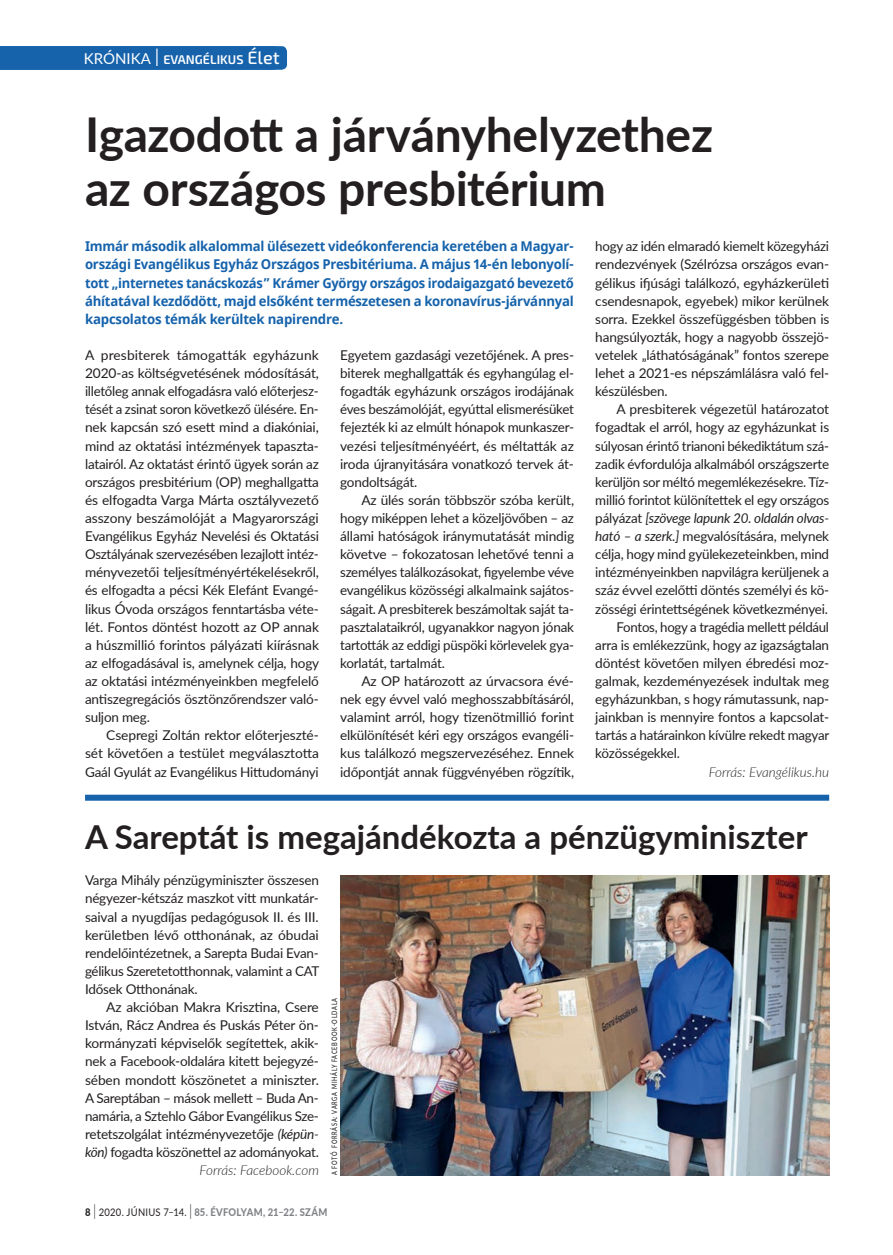
<style>
.page{position:relative;width:893px;height:1255px;background:#fff}
.page>*{position:absolute;margin:0;border:0;box-sizing:border-box;transform-origin:0 0}
.t1{font:700 48px/54.3px "Lato";letter-spacing:-.005em;color:#231f20}
.t2{font:700 33px "Lato";color:#231f20}
.t3{font:13.5px/18.1px "Lato";letter-spacing:-.015em;color:#231f20;text-align:justify}
.t4{font:700 13.5px/18.1px "Noto Sans";letter-spacing:-.015em;color:#1663ac;text-align:justify}
.t5{font:italic 13.5px "Lato";letter-spacing:-.015em;color:#231f20}
.t6{font:italic 300 13.5px "Lato";color:#231f20}
.t7{font:600 12.6px "Exo 2";color:#fff}
.t8{font:800 10.5px "Lato";letter-spacing:.025em;color:#808285;scale:.9 1}
.t9{font:500 7.5px "Lato";letter-spacing:.13em;color:#231f20;scale:.75 1}
.s1{font-family:"Lato";font-weight:400;font-size:15px}
.s2{font-weight:300;font-size:25.2px}
.s3{font-weight:500;font-size:18px}
.s4{font-style:normal}
.s5{font-style:italic}
.s6{font-weight:300;font-style:italic}
.s7{color:#231f20}
.s8{font-weight:300;font-size:21px;color:#231f20}
.s9{font-weight:400;color:#231f20}
</style>
<div class="page">
<div style="left:0;top:46px;width:287px;height:24px;background:#1663ac"></div>
<div style="left:85px;top:794px;width:744px;height:6px;background:#1663ac"></div>
<img style="left:340px;top:875px;width:489px;height:299px">
<p class="t7" style="left:85px;top:52px;width:189px"><span class="s1">XXXXXX</span> <span class="s2">I</span> EVANGÉLIKUS <span class="s3">Élet</span></p>
<p class="t7" style="left:84px;top:52px;width:197px"><span class="s1">KRÓNIKA</span> <span class="s2">I</span> EVANGÉLIKUS <span class="s3">Élet</span></p>
<h1 class="t1" style="left:85px;top:105px;width:629px">Igazodott a járványhelyzethez az országos presbitérium</h1>
<p class="t4" style="left:85px;top:238px;width:491px">Immár második alkalommal ülésezett videókonferencia keretében a Magyar&shy;országi Evangélikus Egyház Országos Presbitériuma. A május 14-én lebonyolí&shy;tott „internetes tanácskozás” Krámer György országos irodaigazgató bevezető áhítatával kezdődött, majd elsőként természetesen a koronavírus-járvánnyal kapcsolatos témák kerültek napirendre.</p>
<p class="t3" style="left:595px;top:237px;width:235px">hogy az idén elmaradó kiemelt közegyházi rendezvények (Szélrózsa országos evan&shy;gélikus ifjúsági találkozó, egyházkerületi csendesnapok, egyebek) mikor kerülnek sorra. Ezekkel összefüggésben többen is hangsúlyozták, hogy a nagyobb összejö&shy;vetelek „láthatóságának” fontos szerepe lehet a 2021-es népszámlálásra való fel&shy;készülésben.</p>
<p class="t3" style="left:617px;top:400px;width:214px">A presbiterek végezetül határozatot</p>
<p class="t3" style="left:595px;top:418px;width:235px">fogadtak el arról, hogy az egyházunkat is</p>
<p class="t3" style="left:595px;top:436px;width:235px">súlyosan érintő trianoni békediktátum szá-</p>
<p class="t3" style="left:595px;top:454px;width:235px">zadik évfordulója alkalmából országszerte</p>
<p class="t3" style="left:595px;top:472px;width:235px">kerüljön sor méltó megemlékezésekre. Tíz-</p>
<p class="t3" style="left:595px;top:490px;width:235px">millió forintot különítettek el egy országos</p>
<p class="t5" style="left:595px;top:508px;width:235px"><span class="s4">pályázat</span> [szövege lapunk 20. oldalán olvas-</p>
<p class="t3" style="left:595px;top:526px;width:235px"><span class="s5">ható – a szerk.]</span> megvalósítására, melynek</p>
<p class="t3" style="left:595px;top:544px;width:235px">célja, hogy mind gyülekezeteinkben, mind</p>
<p class="t3" style="left:595px;top:562px;width:235px">intézményeinkben napvilágra kerüljenek a</p>
<p class="t3" style="left:595px;top:581px;width:235px">száz évvel ezelőtti döntés személyi és kö-</p>
<p class="t3" style="left:595px;top:599px;width:234px">zösségi érintettségének következményei.</p>
<p class="t3" style="left:617px;top:617px;width:214px">Fontos, hogy a tragédia mellett például</p>
<p class="t3" style="left:595px;top:635px;width:235px">arra is emlékezzünk, hogy az igazságtalan</p>
<p class="t3" style="left:595px;top:653px;width:235px">döntést követően milyen ébredési moz-</p>
<p class="t3" style="left:595px;top:671px;width:235px">galmak, kezdeményezések indultak meg</p>
<p class="t3" style="left:595px;top:689px;width:235px">egyházunkban, s hogy rámutassunk, nap-</p>
<p class="t3" style="left:595px;top:707px;width:235px">jainkban is mennyire fontos a kapcsolat-</p>
<p class="t3" style="left:595px;top:725px;width:236px">tartás a határainkon kívülre rekedt magyar</p>
<p class="t3" style="left:595px;top:744px;width:86px">közösségekkel.</p>
<p class="t6" style="left:709px;top:762px;width:122px">Forrás: Evangélikus.hu</p>
<p class="t3" style="left:85px;top:345px;width:236px">A presbiterek támogatták egyházunk 2020-as költségvetésének módosítását, illetőleg annak elfogadásra való előterjesz&shy;tését a zsinat soron következő ülésére. En&shy;nek kapcsán szó esett mind a diakóniai, mind az oktatási intézmények tapaszta&shy;latairól. Az oktatást érintő ügyek során az országos presbitérium (OP) meghallgatta és elfogadta Varga Márta osztályvezető asszony beszámolóját a Magyarországi Evangélikus Egyház Nevelési és Oktatási Osztályának szervezésében lezajlott intéz&shy;ményvezetői teljesítményértékelésekről, és elfogadta a pécsi Kék Elefánt Evangé&shy;likus Óvoda országos fenntartásba véte&shy;lét. Fontos döntést hozott az OP annak a húszmillió forintos pályázati kiírásnak az elfogadásával is, amelynek célja, hogy az oktatási intézményeinkben megfelelő antiszegregációs ösztönzőrendszer való&shy;suljon meg.</p>
<p class="t3" style="left:85px;top:725px;width:235px;text-indent:21px">Csepregi Zoltán rektor előterjeszté&shy;sét követően a testület megválasztotta Gaál Gyulát az Evangélikus Hittudományi</p>
<p class="t3" style="left:340px;top:345px;width:235px">Egyetem gazdasági vezetőjének. A pres&shy;biterek meghallgatták és egyhangúlag el&shy;fogadták egyházunk országos irodájának éves beszámolóját, egyúttal elismerésüket fejezték ki az elmúlt hónapok munkaszer&shy;vezési teljesítményéért, és méltatták az iroda újranyitására vonatkozó tervek át&shy;gondoltságát.</p>
<p class="t3" style="left:340px;top:490px;width:235px;text-indent:21px">Az ülés során többször szóba került, hogy miképpen lehet a közeljövőben – az állami hatóságok iránymutatását mindig követve – fokozatosan lehetővé tenni a személyes találkozásokat, figyelembe véve evangélikus közösségi alkalmaink sajátos&shy;ságait. A presbiterek beszámoltak saját ta&shy;pasztalataikról, ugyanakkor nagyon jónak tartották az eddigi püspöki körlevelek gya&shy;korlatát, tartalmát.</p>
<p class="t3" style="left:340px;top:671px;width:235px;text-indent:21px">Az OP határozott az úrvacsora évé&shy;nek egy évvel való meghosszabbításáról, valamint arról, hogy tizenötmillió forint elkülönítését kéri egy országos evangéli&shy;kus találkozó megszervezéséhez. Ennek időpontját annak függvényében rögzítik,</p>
<h2 class="t2" style="left:85px;top:812px;width:724px">A Sareptát is megajándékozta a pénzügyminiszter</h2>
<p class="t3" style="left:85px;top:870px;width:236px">Varga Mihály pénzügyminiszter összesen négyezer-kétszáz maszkot vitt munkatár&shy;saival a nyugdíjas pedagógusok II. és III. kerületben lévő otthonának, az óbudai rendelőintézetnek, a Sarepta Budai Evan&shy;gélikus Szeretetotthonnak, valamint a CAT Idősek Otthonának.</p>
<p class="t3" style="left:85px;top:997px;width:235px;text-align:right">Az akcióban Makra Krisztina, Csere István, Rácz Andrea és Puskás Péter ön&shy;kormányzati képviselők segítettek, akik&shy;nek a Facebook-oldalára kitett bejegyzé&shy;sében mondott köszönetet a miniszter.<br>A Sareptában – mások mellett – Buda An&shy;namária, a Sztehlo Gábor Evangélikus Sze&shy;retetszolgálat intézményvezetője <span class="s5">(képün&shy;kön)</span> fogadta köszönettel az adományokat.<br><span class="s6">Forrás: Facebook.com</span></p>
<p class="t9" style="left:329px;top:1174px;width:238px;rotate:-90deg">A FOTÓ FORRÁSA: VARGA MIHÁLY FACEBOOK-OLDALA</p>
<p class="t8" style="left:85px;top:1203px;width:271px"><span class="s7">8</span> <span class="s8">I</span> <span class="s9">2020. JÚNIUS 7–14.</span> <span class="s8">I</span> 85. ÉVFOLYAM, 21–22. SZÁM</p>
</div>
